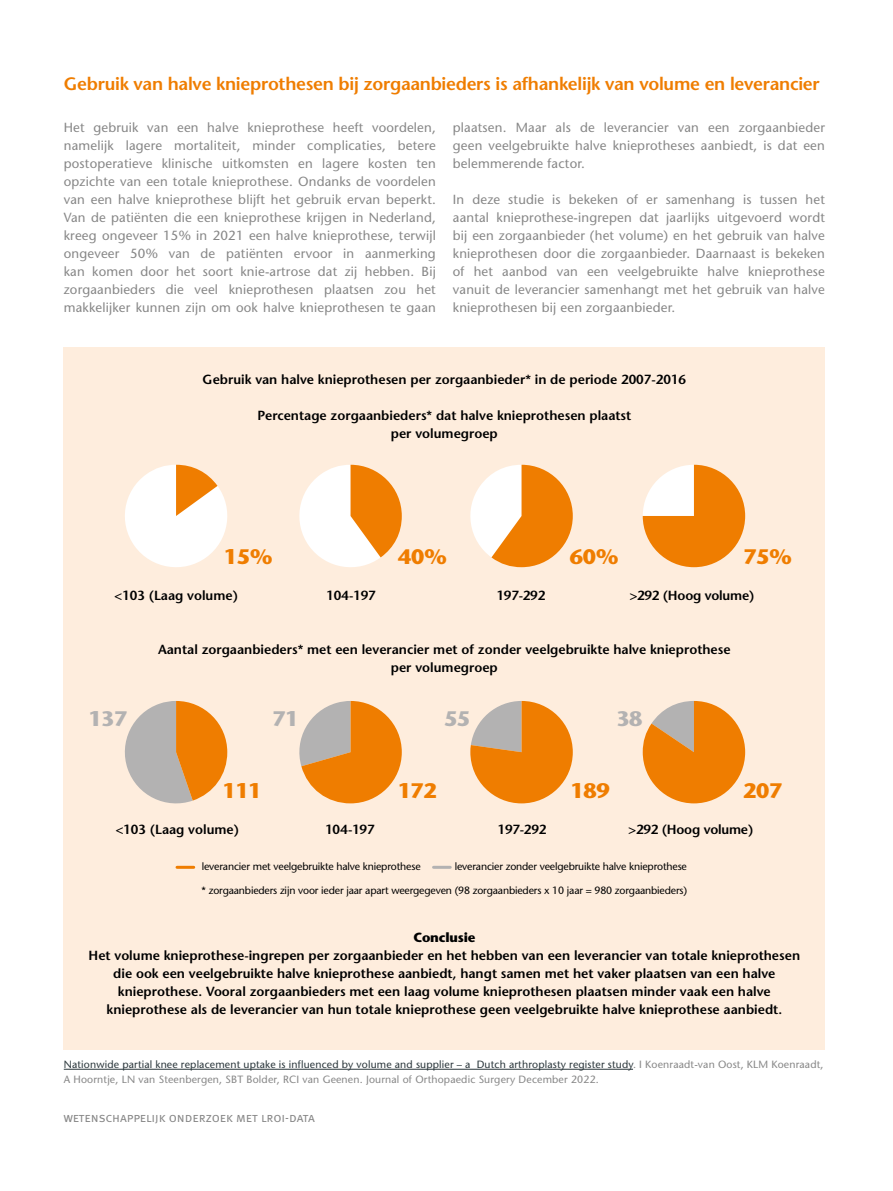
<style>
.page{position:relative;width:893px;height:1191px;background:#fff}
.page>*{position:absolute;margin:0;border:0;box-sizing:border-box;transform-origin:0 0}
.t1{font:700 21px "Stone Sans";letter-spacing:-.015em;color:#ef7d00}
.t2{font:700 21px "Stone Sans";letter-spacing:-.015em;color:#b3b2b2}
.t3{font:600 18px "Stone Sans";letter-spacing:-.015em;color:#ef7d00}
.t4{font:13.2px/18px "Stone Sans";letter-spacing:.015em;color:#878787;text-align:justify}
.t5{font:600 13.2px/18px "Stone Sans";color:#000;text-align:center}
.t6{font:13.2px "Meta Normal Caps";color:#878787}
.t7{font:700 13.2px "Stone Sans";letter-spacing:-.015em;color:#000}
.t8{font:10.5px/15px "Stone Sans";letter-spacing:.015em;color:#878787}
.t9{font:10.5px "Stone Sans";letter-spacing:-.015em;color:#000}
.s1{color:#2a363b}
</style>
<div class="page">
<div style="left:64px;top:348px;width:761px;height:702px;background:#feeddd"></div>
<hr style="left:64px;top:1069px;width:569px;height:1px;background:#2a363b">
<svg style="left:125px;top:465px;width:102px;height:102px"></svg>
<svg style="left:125px;top:701px;width:102px;height:102px"></svg>
<svg style="left:470px;top:465px;width:103px;height:102px"></svg>
<svg style="left:470px;top:701px;width:103px;height:102px"></svg>
<svg style="left:299px;top:465px;width:103px;height:102px"></svg>
<svg style="left:299px;top:701px;width:103px;height:102px"></svg>
<svg style="left:643px;top:465px;width:102px;height:102px"></svg>
<svg style="left:643px;top:701px;width:102px;height:102px"></svg>
<hr style="left:434px;top:865px;width:16px;height:3px;background:#b3b2b2">
<hr style="left:177px;top:865px;width:17px;height:3px;background:#ef7d00">
<h2 class="t3" style="left:64px;top:72px;width:757px">Gebruik van halve knieprothesen bij zorgaanbieders is afhankelijk van volume en leverancier</h2>
<p class="t4" style="left:64px;top:118px;width:374px">Het gebruik van een halve knieprothese heeft voordelen, namelijk lagere mortaliteit, minder complicaties, betere postoperatieve klinische uitkomsten en lagere kosten ten opzichte van een totale knieprothese. Ondanks de voordelen van een halve knieprothese blijft het gebruik ervan beperkt.<br>Van de patiënten die een knieprothese krijgen in Nederland, kreeg ongeveer 15% in 2021 een halve knieprothese, terwijl ongeveer 50% van de patiënten ervoor in aanmerking kan komen door het soort knie-artrose dat zij hebben. Bij zorgaanbieders die veel knieprothesen plaatsen zou het makkelijker kunnen zijn om ook halve knieprothesen te gaan</p>
<p class="t4" style="left:453px;top:118px;width:374px">plaatsen. Maar als de leverancier van een zorgaanbieder geen veelgebruikte halve knieprotheses aanbiedt, is dat een belemmerende factor.</p>
<p class="t4" style="left:453px;top:190px;width:374px">In deze studie is bekeken of er samenhang is tussen het aantal knieprothese-ingrepen dat jaarlijks uitgevoerd wordt bij een zorgaanbieder (het volume) en het gebruik van halve knieprothesen door die zorgaanbieder. Daarnaast is bekeken of het aanbod van een veelgebruikte halve knieprothese vanuit de leverancier samenhangt met het gebruik van halve knieprothesen bij een zorgaanbieder.</p>
<p class="t5" style="left:203px;top:370px;width:485px">Gebruik van halve knieprothesen per zorgaanbieder* in de periode 2007-2016</p>
<p class="t5" style="left:257px;top:406px;width:376px">Percentage zorgaanbieders* dat halve knieprothesen plaatst per volumegroep</p>
<h1 class="t1" style="left:224px;top:543px;width:50px">15%</h1>
<h1 class="t1" style="left:398px;top:543px;width:50px">40%</h1>
<h1 class="t1" style="left:570px;top:543px;width:50px">60%</h1>
<h1 class="t1" style="left:743px;top:543px;width:50px">75%</h1>
<p class="t5" style="left:115px;top:586px;width:125px">&lt;103 (Laag volume)</p>
<p class="t5" style="left:326px;top:586px;width:51px">104-197</p>
<p class="t5" style="left:497px;top:586px;width:50px">197-292</p>
<p class="t5" style="left:630px;top:586px;width:126px">&gt;292 (Hoog volume)</p>
<p class="t5" style="left:158px;top:640px;width:574px">Aantal zorgaanbieders* met een leverancier met of zonder veelgebruikte halve knieprothese per volumegroep</p>
<h1 class="t2" style="left:88px;top:705px;width:41px">137</h1>
<h1 class="t2" style="left:272px;top:705px;width:28px">71</h1>
<h1 class="t2" style="left:444px;top:705px;width:28px">55</h1>
<h1 class="t2" style="left:616px;top:705px;width:28px">38</h1>
<h1 class="t1" style="left:222px;top:777px;width:41px">111</h1>
<h1 class="t1" style="left:398px;top:777px;width:41px">172</h1>
<h1 class="t1" style="left:571px;top:777px;width:41px">189</h1>
<h1 class="t1" style="left:743px;top:777px;width:41px">207</h1>
<p class="t5" style="left:116px;top:820px;width:125px">&lt;103 (Laag volume)</p>
<p class="t5" style="left:325px;top:820px;width:51px">104-197</p>
<p class="t5" style="left:498px;top:820px;width:50px">197-292</p>
<p class="t5" style="left:629px;top:820px;width:126px">&gt;292 (Hoog volume)</p>
<p class="t9" style="left:202px;top:860px;width:220px">leverancier met veelgebruikte halve knieprothese</p>
<p class="t9" style="left:455px;top:860px;width:234px">leverancier zonder veelgebruikte halve knieprothese</p>
<p class="t9" style="left:202px;top:884px;width:487px">* zorgaanbieders zijn voor ieder jaar apart weergegeven (98 zorgaanbieders x 10 jaar = 980 zorgaanbieders)</p>
<p class="t7" style="left:413px;top:929px;width:63px">Conclusie</p>
<p class="t5" style="left:89px;top:946px;width:713px">Het volume knieprothese-ingrepen per zorgaanbieder en het hebben van een leverancier van totale knieprothesen die ook een veelgebruikte halve knieprothese aanbiedt, hangt samen met het vaker plaatsen van een halve knieprothese. Vooral zorgaanbieders met een laag volume knieprothesen plaatsen minder vaak een halve knieprothese als de leverancier van hun totale knieprothese geen veelgebruikte halve knieprothese aanbiedt.</p>
<p class="t8" style="left:64px;top:1056px;width:761px"><span class="s1">Nationwide partial knee replacement uptake is influenced by volume and supplier – a Dutch arthroplasty register study</span>. I Koenraadt-van Oost, KLM Koenraadt,<br>A Hoorntje, LN van Steenbergen, SBT Bolder, RCI van Geenen. Journal of Orthopaedic Surgery December 2022.</p>
<p class="t6" style="left:64px;top:1109px;width:253px">wetenschappelijk onderzoek met lroi-data</p>
</div>
